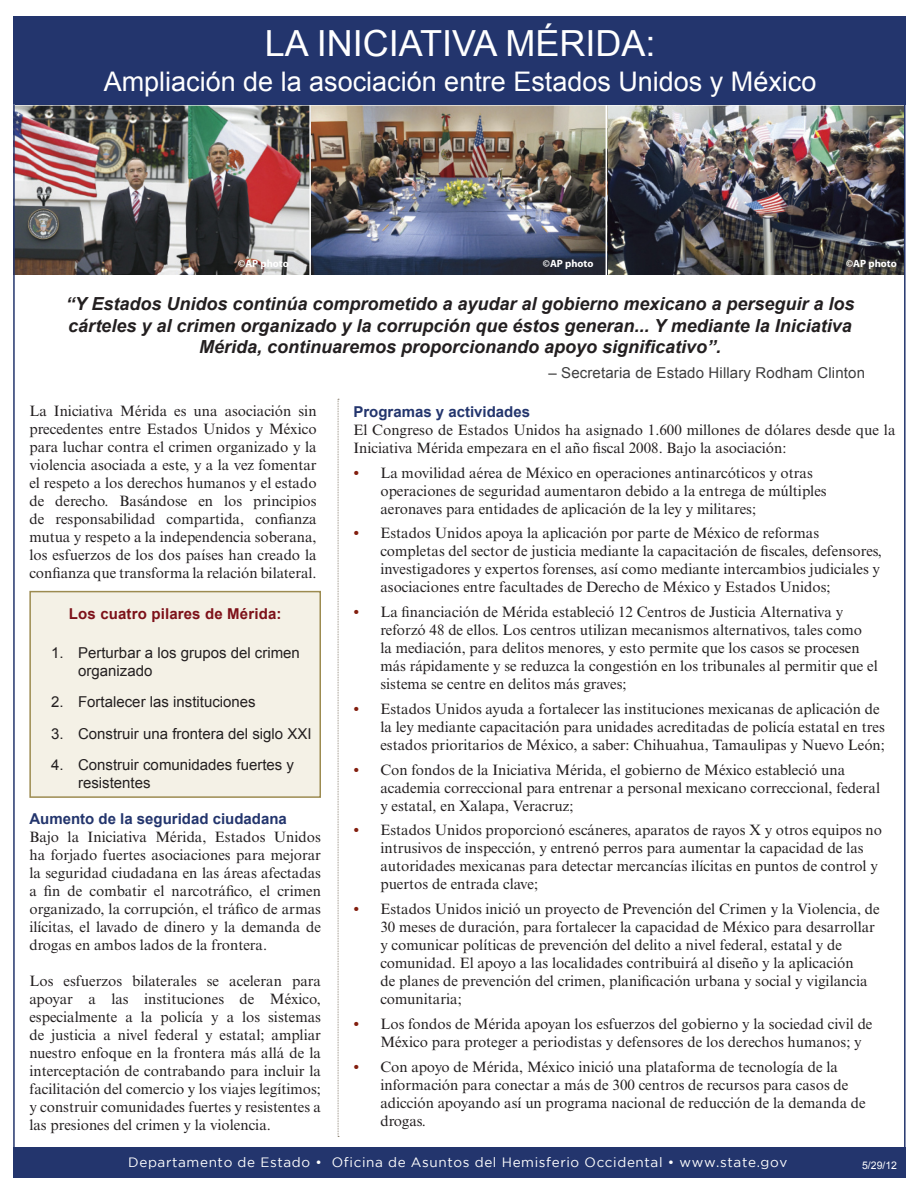
<style>
.page{position:relative;width:918px;height:1188px;background:#fff}
.page>*{position:absolute;margin:0;border:0;box-sizing:border-box;transform-origin:0 0}
.Body{font:36px "Arial";color:#fff}
.Body-2{font:27px "Arial";color:#fff}
.t1{font:700 18.9px "Arial";letter-spacing:.035em;color:#fff}
.t2{font:italic 700 18px/21.6px "Arial";color:#231f20;text-align:center}
.bullets{font:15px/18px "Times New Roman MT Std";color:#231f20}
.first_body_paragraph{font:15px/18px "Times New Roman MT Std";color:#231f20;text-align:justify}
.Heading{font:15px/18px "Times New Roman MT Std";color:#231f20;text-align:justify}
.Pa6{font:15px/18px "Arial";color:#231f20}
.Block_Quote{font:15px "Arial";letter-spacing:.01em;color:#3e3e3f}
.Heading-2{font:700 15px "Arial";color:#23356d}
.Body-3{font:700 15px "Arial";letter-spacing:.01em;color:#7d1119}
.first_body_paragraph-2{font:700 15px "Arial";color:#23356d}
.t3{font:13.5px "Gotham";letter-spacing:.045em;color:#fff}
.Body-4{font:700 10.5px "Myriad Pro";color:#fff}
.Body-5{font:10.5px "Arial";color:#fff}
.s1{font-size:27px}
.s2{font-family:"Adobe Garamond Pro";color:#821e0e}
</style>
<div class="page">
<img style="left:16px;top:106px;width:887px;height:168px">
<div style="left:13px;top:1147px;width:893px;height:31px;background:#23356d"></div>
<hr style="left:309px;top:104px;width:2px;height:183px;background:#fff">
<hr style="left:606px;top:104px;width:1px;height:183px;background:#fff">
<div style="left:15px;top:17px;width:891px;height:87px;background:#23356d"></div>
<svg style="left:338px;top:399px;width:1px;height:738px"></svg>
<div style="left:30px;top:592px;width:290px;height:205px;background:#f4f1e6"></div>
<div style="left:29px;top:591px;width:292px;height:207px;border:2px solid #9c8b50"></div>
<p class="Body" style="left:265px;top:20px;width:392px">LA INICIATIVA MÉRIDA:</p>
<p class="Body-2" style="left:104px;top:64px;width:714px">Ampliación de la asociación entre Estados Unidos y México</p>
<p class="t1" style="left:335px;top:67px;width:264px"><span class="s1">U</span> NA ALIANZA SOLI DARIA</p>
<p class="Body-4" style="left:238px;top:257px;width:52px">©AP photo</p>
<p class="Body-4" style="left:543px;top:257px;width:52px">©AP photo</p>
<p class="Body-4" style="left:846px;top:257px;width:52px">©AP photo</p>
<p class="t2" style="left:66px;top:294px;width:790px">“Y Estados Unidos continúa comprometido a ayudar al gobierno mexicano a perseguir a los cárteles y al crimen organizado y la corrupción que éstos generan... Y mediante la Iniciativa<br>Mérida, continuaremos proporcionando apoyo significativo”.</p>
<p class="Block_Quote" style="left:548px;top:363px;width:318px">– Secretaria de Estado Hillary Rodham Clinton</p>
<p class="Heading" style="left:29px;top:402px;width:289px">La Iniciativa Mérida es una asociación sin precedentes entre Estados Unidos y México para luchar contra el crimen organizado y la violencia asociada a este, y a la vez fomentar el respeto a los derechos humanos y el estado de derecho. Basándose en los principios de responsabilidad compartida, confianza mutua y respeto a la independencia soberana, los esfuerzos de los dos países han creado la confianza que transforma la relación bilateral.</p>
<p class="Body-3" style="left:69px;top:604px;width:214px">Los cuatro pilares de Mérida:</p>
<p class="Pa6" style="left:78px;top:644px;width:223px;text-indent:-27px">1. Perturbar a los grupos del crimen organizado</p>
<p class="Pa6" style="left:51px;top:693px;width:206px">2. Fortalecer las instituciones</p>
<p class="Pa6" style="left:51px;top:725px;width:262px">3. Construir una frontera del siglo XXI</p>
<p class="Pa6" style="left:78px;top:756px;width:217px;text-indent:-27px">4. Construir comunidades fuertes y resistentes</p>
<p class="first_body_paragraph-2" style="left:353px;top:402px;width:178px">Programas y actividades</p>
<p class="first_body_paragraph" style="left:353px;top:421px;width:544px">El Congreso de Estados Unidos ha asignado 1.600 millones de dólares desde que la<br>Iniciativa Mérida empezara en el año fiscal 2008. Bajo la asociación:</p>
<p class="bullets" style="left:380px;top:464px;width:448px;text-indent:-27px"><span class="s2">•</span> La movilidad aérea de México en operaciones antinarcóticos y otras operaciones de seguridad aumentaron debido a la entrega de múltiples aeronaves para entidades de aplicación de la ley y militares;</p>
<p class="bullets" style="left:380px;top:524px;width:503px;text-indent:-27px"><span class="s2">•</span> Estados Unidos apoya la aplicación por parte de México de reformas completas del sector de justicia mediante la capacitación de fiscales, defensores, investigadores y expertos forenses, así como mediante intercambios judiciales y asociaciones entre facultades de Derecho de México y Estados Unidos;</p>
<p class="bullets" style="left:380px;top:603px;width:499px;text-indent:-27px"><span class="s2">•</span> La financiación de Mérida estableció 12 Centros de Justicia Alternativa y reforzó 48 de ellos. Los centros utilizan mecanismos alternativos, tales como<br>la mediación, para delitos menores, y esto permite que los casos se procesen más rápidamente y se reduzca la congestión en los tribunales al permitir que el sistema se centre en delitos más graves;</p>
<p class="bullets" style="left:380px;top:700px;width:506px;text-indent:-27px"><span class="s2">•</span> Estados Unidos ayuda a fortalecer las instituciones mexicanas de aplicación de la ley mediante capacitación para unidades acreditadas de policía estatal en tres estados prioritarios de México, a saber: Chihuahua, Tamaulipas y Nuevo León;</p>
<p class="bullets" style="left:380px;top:761px;width:501px;text-indent:-27px"><span class="s2">•</span> Con fondos de la Iniciativa Mérida, el gobierno de México estableció una academia correccional para entrenar a personal mexicano correccional, federal y estatal, en Xalapa, Veracruz;</p>
<p class="bullets" style="left:380px;top:821px;width:503px;text-indent:-27px"><span class="s2">•</span> Estados Unidos proporcionó escáneres, aparatos de rayos X y otros equipos no intrusivos de inspección, y entrenó perros para aumentar la capacidad de las autoridades mexicanas para detectar mercancías ilícitas en puntos de control y puertos de entrada clave;</p>
<p class="bullets" style="left:380px;top:900px;width:501px;text-indent:-27px"><span class="s2">•</span> Estados Unidos inició un proyecto de Prevención del Crimen y la Violencia, de 30 meses de duración, para fortalecer la capacidad de México para desarrollar y comunicar políticas de prevención del delito a nivel federal, estatal y de comunidad. El apoyo a las localidades contribuirá al diseño y la aplicación<br>de planes de prevención del crimen, planificación urbana y social y vigilancia comunitaria;</p>
<p class="bullets" style="left:380px;top:1015px;width:494px;text-indent:-27px"><span class="s2">•</span> Los fondos de Mérida apoyan los esfuerzos del gobierno y la sociedad civil de<br>México para proteger a periodistas y defensores de los derechos humanos; y</p>
<p class="bullets" style="left:380px;top:1058px;width:487px;text-indent:-27px"><span class="s2">•</span> Con apoyo de Mérida, México inició una plataforma de tecnología de la información para conectar a más de 300 centros de recursos para casos de adicción apoyando así un programa nacional de reducción de la demanda de drogas.</p>
<p class="Heading-2" style="left:29px;top:809px;width:259px">Aumento de la seguridad ciudadana</p>
<p class="first_body_paragraph" style="left:29px;top:828px;width:293px">Bajo la Iniciativa Mérida, Estados Unidos ha forjado fuertes asociaciones para mejorar la seguridad ciudadana en las áreas afectadas a fin de combatir el narcotráfico, el crimen organizado, la corrupción, el tráfico de armas ilícitas, el lavado de dinero y la demanda de drogas en ambos lados de la frontera.</p>
<p class="first_body_paragraph" style="left:29px;top:972px;width:293px">Los esfuerzos bilaterales se aceleran para apoyar a las instituciones de México, especialmente a la policía y a los sistemas de justicia a nivel federal y estatal; ampliar nuestro enfoque en la frontera más allá de la interceptación de contrabando para incluir la facilitación del comercio y los viajes legítimos; y construir comunidades fuertes y resistentes a las presiones del crimen y la violencia.</p>
<p class="t3" style="left:128px;top:1154px;width:661px">Departamento de Estado • Oficina de Asuntos del Hemisferio Occidental • www.state.gov</p>
<p class="Body-5" style="left:862px;top:1159px;width:37px">5/29/12</p>
</div>
